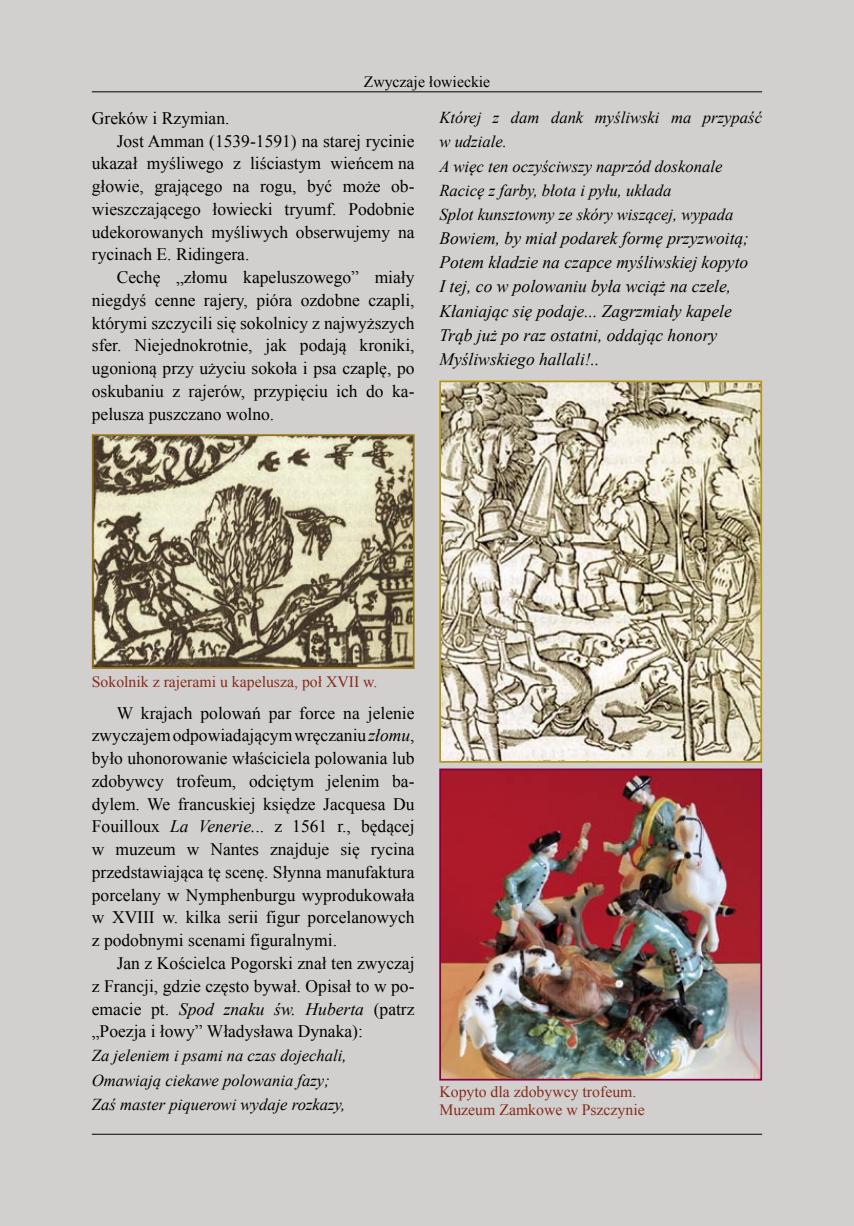
<style>
.page{position:relative;width:854px;height:1226px;background:#fff}
.page>*{position:absolute;margin:0;border:0;box-sizing:border-box;transform-origin:0 0}
.t1{font:17.5px/22.8px "Times New Roman";color:#000;text-align:justify}
.t2{font:italic 17.5px "Times New Roman";color:#000}
.t3{font:italic 16.62px/24.2px "Times New Roman";color:#000}
.t4{font:15.75px "Times New Roman";color:#872a1a}
.t5{font:15.75px "Times New Roman";color:#000}
.s1{font-style:italic}
</style>
<div class="page">
<div style="left:0;top:0;width:853px;height:1225px;background:#d2d0cf"></div>
<hr style="left:92px;top:91px;width:669px;height:1px;background:#000">
<img style="left:442px;top:771px;width:316px;height:306px">
<div style="left:439px;top:768px;width:322px;height:312px;border:2px solid #840043"></div>
<img style="left:442px;top:383px;width:316px;height:376px">
<div style="left:439px;top:380px;width:322px;height:382px;border:2px solid #b79719"></div>
<img style="left:95px;top:437px;width:316px;height:228px">
<div style="left:92px;top:434px;width:322px;height:234px;border:2px solid #957116"></div>
<hr style="left:92px;top:1133px;width:669px;height:1px;background:#000">
<p class="t5" style="left:363px;top:71px;width:128px">Zwyczaje łowieckie</p>
<p class="t1" style="left:92px;top:106px;width:139px">Greków i Rzymian.</p>
<p class="t1" style="left:92px;top:129px;width:324px;text-indent:25px">Jost Amman (1539-1591) na starej rycinie ukazał myśliwego z liściastym wieńcem na głowie, grającego na rogu, być może ob&shy;wieszczającego łowiecki tryumf. Podobnie udekorowanych myśliwych obserwujemy na rycinach E. Ridingera.</p>
<p class="t1" style="left:92px;top:265px;width:324px;text-indent:25px">Cechę „złomu kapeluszowego” miały niegdyś cenne rajery, pióra ozdobne czapli, którymi szczycili się sokolnicy z najwyższych sfer. Niejednokrotnie, jak podają kroniki, ugonioną przy użyciu sokoła i psa czaplę, po oskubaniu z rajerów, przypięciu ich do ka&shy;pelusza puszczano wolno.</p>
<p class="t3" style="left:439px;top:105px;width:324px">Której z dam dank myśliwski ma przypaść w udziale.</p>
<p class="t3" style="left:439px;top:153px;width:284px">A więc ten oczyściwszy naprzód doskonale</p>
<p class="t3" style="left:439px;top:178px;width:233px">Racicę z farby, błota i pyłu, układa</p>
<p class="t3" style="left:439px;top:202px;width:295px">Splot kunsztowny ze skóry wiszącej, wypada</p>
<p class="t2" style="left:439px;top:226px;width:311px">Bowiem, by miał podarek formę przyzwoitą;</p>
<p class="t2" style="left:439px;top:250px;width:310px">Potem kładzie na czapce myśliwskiej kopyto</p>
<p class="t2" style="left:439px;top:274px;width:293px">I tej, co w polowaniu była wciąż na czele,</p>
<p class="t2" style="left:439px;top:298px;width:294px">Kłaniając się podaje... Zagrzmiały kapele</p>
<p class="t2" style="left:439px;top:323px;width:279px">Trąb już po raz ostatni, oddając honory</p>
<p class="t2" style="left:439px;top:347px;width:161px">Myśliwskiego hallali!..</p>
<p class="t4" style="left:92px;top:671px;width:287px">Sokolnik z rajerami u kapelusza, poł XVII w.</p>
<p class="t1" style="left:92px;top:701px;width:324px;text-indent:25px">W krajach polowań par force na jelenie zwyczajem odpowiadającym wręczaniu <span class="s1">złomu</span>, było uhonorowanie właściciela polowania lub zdobywcy trofeum, odciętym jelenim ba&shy;dylem. We francuskiej księdze Jacquesa Du Fouilloux <span class="s1">La Venerie.</span>.. z 1561 r., będącej w muzeum w Nantes znajduje się rycina przedstawiająca tę scenę. Słynna manufaktura porcelany w Nymphenburgu wyprodukowała w XVIII w. kilka serii figur porcelanowych z podobnymi scenami figuralnymi.</p>
<p class="t1" style="left:92px;top:951px;width:324px;text-indent:25px">Jan z Kościelca Pogorski znał ten zwyczaj z Francji, gdzie często bywał. Opisał to w po&shy;emacie pt. <span class="s1">Spod znaku św. Huberta</span> (patrz „Poezja i łowy” Władysława Dynaka):</p>
<p class="t3" style="left:92px;top:1043px;width:256px">Za jeleniem i psami na czas dojechali,</p>
<p class="t3" style="left:92px;top:1067px;width:239px">Omawiają ciekawe polowania fazy;</p>
<p class="t3" style="left:92px;top:1091px;width:255px">Zaś master piquerowi wydaje rozkazy,</p>
<p class="t4" style="left:439px;top:1081px;width:198px">Kopyto dla zdobywcy trofeum.</p>
<p class="t4" style="left:439px;top:1098px;width:207px">Muzeum Zamkowe w Pszczynie</p>
</div>
